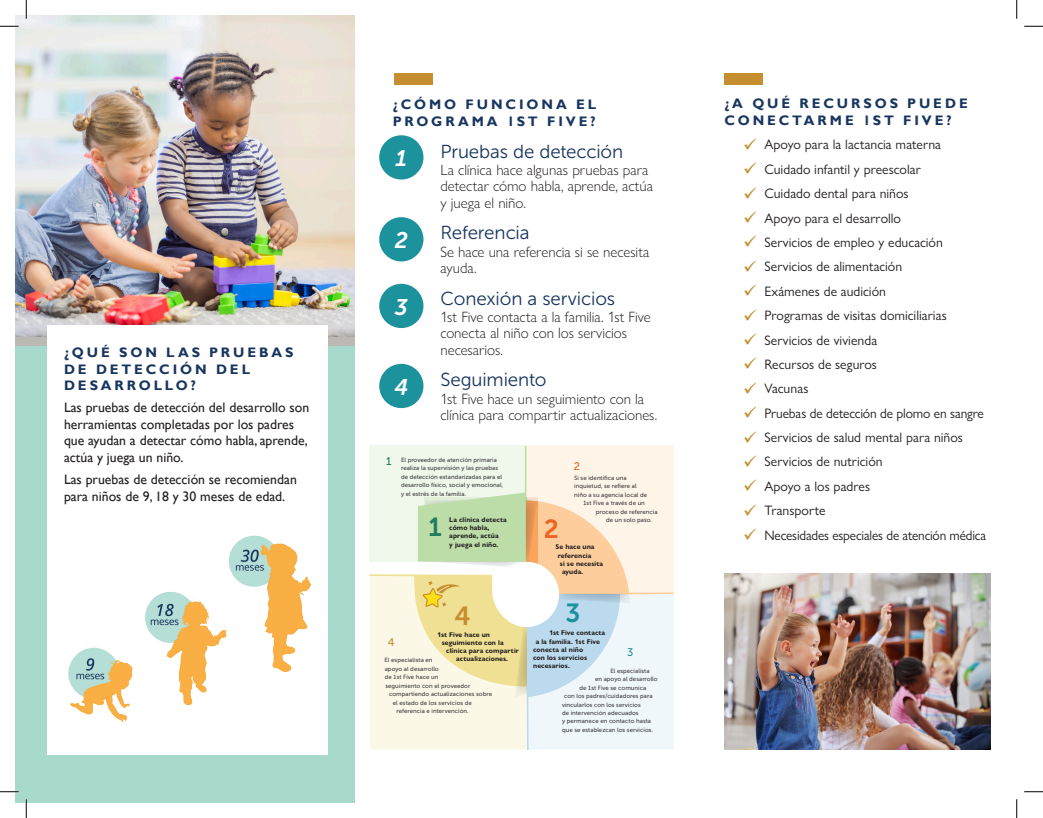
<style>
.page{position:relative;width:1043px;height:818px;background:#fff}
.page>*{position:absolute;margin:0;border:0;box-sizing:border-box;transform-origin:0 0}
.t1{font:26px "Museo Sans 700";color:#ec6425}
.t2{font:26px "Museo Sans 700";color:#1c929c}
.t3{font:26px "Museo Sans 700";color:#c58e2f}
.t4{font:26px "Museo Sans 700";color:#207e5e}
.t5{font:italic 22.5px "Museo Sans 700";color:#fff}
.Bold_Gill_Sans{font:18.75px "Museo Sans 300";letter-spacing:-.01em;color:#17355e}
.t6{font:300 15px/16.2px "Gill Sans Nova";color:#231f20}
.t7{font:13.75px "Gill Sans Nova";color:#231f20}
.t8{font:13.75px/16.5px "Gill Sans";color:#231f20}
.Bold_Gill_Sans-2{font:700 13.75px/16.5px "Gill Sans";letter-spacing:.21em;color:#17355e}
.t9{font:11px "Museo Sans 500";color:#207e5e}
.t10{font:11px "Museo Sans 500";color:#ec6425}
.t11{font:11px "Museo Sans 500";color:#1c929c}
.t12{font:11px "Museo Sans 500";color:#c58e2f}
.t13{font:700 6.88px/8.2px "Gill Sans Nova";letter-spacing:.01em;color:#231f20}
.t14{font:6.12px/8.5px "Museo Sans 500";letter-spacing:.005em;color:#3e3e3f}
.s1{color:#c58e2f}
</style>
<div class="page">
<div style="left:15px;top:305px;width:339px;height:497px;background:#a7dacd"></div>
<img style="left:15px;top:15px;width:339px;height:321px">
<div style="left:47px;top:325px;width:281px;height:430px;background:#fff"></div>
<img style="left:724px;top:573px;width:266px;height:176px">
<div style="left:394px;top:74px;width:39px;height:11px;background:#c58e2f"></div>
<img style="left:68px;top:535px;width:243px;height:187px">
<div style="left:379px;top:135px;width:44px;height:44px;background:#1c929c;border-radius:50%"></div>
<div style="left:379px;top:217px;width:44px;height:44px;background:#1c929c;border-radius:50%"></div>
<div style="left:379px;top:284px;width:44px;height:44px;background:#1c929c;border-radius:50%"></div>
<div style="left:379px;top:364px;width:44px;height:44px;background:#1c929c;border-radius:50%"></div>
<div style="left:724px;top:74px;width:39px;height:11px;background:#c58e2f"></div>
<svg style="left:369px;top:445px;width:304px;height:304px"></svg>
<svg style="left:0;top:25px;width:19px;height:2px"></svg>
<svg style="left:1024px;top:25px;width:18px;height:2px"></svg>
<svg style="left:0;top:791px;width:19px;height:1px"></svg>
<svg style="left:1024px;top:791px;width:18px;height:1px"></svg>
<svg style="left:25px;top:0;width:2px;height:19px"></svg>
<svg style="left:25px;top:799px;width:2px;height:19px"></svg>
<svg style="left:1016px;top:0;width:1px;height:19px"></svg>
<svg style="left:1016px;top:799px;width:1px;height:19px"></svg>
<p class="Bold_Gill_Sans-2" style="left:64px;top:345px;width:231px">¿QUÉ SON LAS PRUEBAS<br>DE DETECCIÓN DEL<br>DESARROLLO?</p>
<p class="t8" style="left:64px;top:400px;width:247px">Las pruebas de detección del desarrollo son herramientas completadas por los padres que ayudan a detectar cómo habla, aprende, actúa y juega un niño.</p>
<p class="t8" style="left:64px;top:471px;width:234px">Las pruebas de detección se recomiendan para niños de 9, 18 y 30 meses de edad.</p>
<p class="Bold_Gill_Sans-2" style="left:393px;top:97px;width:205px">¿CÓMO FUNCIONA EL<br>PROGRAMA 1ST FIVE?</p>
<p class="t5" style="left:395px;top:146px;width:13px">1</p>
<p class="Bold_Gill_Sans" style="left:440px;top:141px;width:184px">Pruebas de detección</p>
<p class="t6" style="left:440px;top:162px;width:214px">La clínica hace algunas pruebas para detectar cómo habla, aprende, actúa y juega el niño.</p>
<p class="Bold_Gill_Sans" style="left:440px;top:222px;width:91px">Referencia</p>
<p class="t6" style="left:440px;top:243px;width:210px">Se hace una referencia si se necesita ayuda.</p>
<p class="Bold_Gill_Sans" style="left:440px;top:288px;width:176px">Conexión a servicios</p>
<p class="t6" style="left:440px;top:309px;width:212px">1st Five contacta a la familia. 1st Five conecta al niño con los servicios necesarios.</p>
<p class="Bold_Gill_Sans" style="left:440px;top:369px;width:107px">Seguimiento</p>
<p class="t6" style="left:440px;top:390px;width:218px">1st Five hace un seguimiento con la clínica para compartir actualizaciones.</p>
<p class="t5" style="left:395px;top:228px;width:15px">2</p>
<p class="t5" style="left:395px;top:294px;width:14px">3</p>
<p class="t5" style="left:394px;top:374px;width:15px">4</p>
<p class="t9" style="left:386px;top:455px;width:7px">1</p>
<p class="t14" style="left:401px;top:455px;width:104px">El proveedor de atención primaria realiza la supervisión y las pruebas de detección estandarizadas para el desarrollo físico, social y emocional, y el estrés de la familia.</p>
<p class="t4" style="left:428px;top:512px;width:15px">1</p>
<p class="t13" style="left:449px;top:515px;width:59px">La clínica detecta cómo habla, aprende, actúa<br>y juega el niño.</p>
<p class="t3" style="left:454px;top:601px;width:18px">4</p>
<p class="t13" style="left:437px;top:630px;width:54px">1st Five hace un</p>
<p class="t13" style="left:442px;top:638px;width:63px">seguimiento con la</p>
<p class="t13" style="left:446px;top:646px;width:74px">clínica para compartir</p>
<p class="t13" style="left:456px;top:655px;width:53px">actualizaciones.</p>
<p class="t12" style="left:388px;top:635px;width:8px">4</p>
<p class="t14" style="left:384px;top:656px;width:49px">El especialista en</p>
<p class="t14" style="left:385px;top:664px;width:55px">apoyo al desarrollo</p>
<p class="t14" style="left:385px;top:673px;width:55px">de 1st Five hace un</p>
<p class="t14" style="left:385px;top:681px;width:86px">seguimiento con el proveedor</p>
<p class="t14" style="left:389px;top:689px;width:104px">compartiendo actualizaciones sobre</p>
<p class="t14" style="left:393px;top:698px;width:80px">el estado de los servicios de</p>
<p class="t14" style="left:396px;top:706px;width:74px">referencia e intervención.</p>
<p class="t10" style="left:574px;top:460px;width:8px">2</p>
<p class="t14" style="left:574px;top:473px;width:54px">Si se identifica una</p>
<p class="t14" style="left:574px;top:482px;width:64px">inquietud, se refiere al</p>
<p class="t14" style="left:574px;top:490px;width:75px">niño a su agencia local de</p>
<p class="t14" style="left:583px;top:499px;width:63px">1st Five a través de un</p>
<p class="t14" style="left:596px;top:507px;width:63px">proceso de referencia</p>
<p class="t14" style="left:606px;top:515px;width:48px">de un solo paso.</p>
<p class="t1" style="left:544px;top:514px;width:17px">2</p>
<p class="t13" style="left:555px;top:543px;width:40px">Se hace una</p>
<p class="t13" style="left:558px;top:551px;width:35px">referencia</p>
<p class="t13" style="left:560px;top:559px;width:45px">si se necesita</p>
<p class="t13" style="left:562px;top:567px;width:23px">ayuda.</p>
<p class="t2" style="left:565px;top:598px;width:16px">3</p>
<p class="t13" style="left:549px;top:629px;width:57px">1st Five contacta</p>
<p class="t13" style="left:535px;top:637px;width:66px">a la familia. 1st Five</p>
<p class="t13" style="left:533px;top:645px;width:52px">conecta al niño</p>
<p class="t13" style="left:533px;top:653px;width:55px">con los servicios</p>
<p class="t13" style="left:533px;top:662px;width:38px">necesarios.</p>
<p class="t11" style="left:627px;top:646px;width:8px">3</p>
<p class="t14" style="left:610px;top:666px;width:41px">El especialista</p>
<p class="t14" style="left:595px;top:674px;width:64px">en apoyo al desarrollo</p>
<p class="t14" style="left:579px;top:683px;width:68px">de 1st Five se comunica</p>
<p class="t14" style="left:564px;top:691px;width:90px">con los padres/cuidadores para</p>
<p class="t14" style="left:562px;top:700px;width:80px">vincularlos con los servicios</p>
<p class="t14" style="left:562px;top:708px;width:78px">de intervención adecuados</p>
<p class="t14" style="left:562px;top:717px;width:91px">y permanece en contacto hasta</p>
<p class="t14" style="left:562px;top:725px;width:93px">que se establezcan los servicios.</p>
<p class="Bold_Gill_Sans-2" style="left:724px;top:96px;width:245px">¿A QUÉ RECURSOS PUEDE<br>CONECTARME 1ST FIVE?</p>
<p class="t7" style="left:743px;top:136px;width:199px"><span class="s1">✓</span> Apoyo para la lactancia materna</p>
<p class="t7" style="left:743px;top:161px;width:179px"><span class="s1">✓</span> Cuidado infantil y preescolar</p>
<p class="t7" style="left:743px;top:185px;width:167px"><span class="s1">✓</span> Cuidado dental para niños</p>
<p class="t7" style="left:743px;top:209px;width:159px"><span class="s1">✓</span> Apoyo para el desarrollo</p>
<p class="t7" style="left:743px;top:234px;width:201px"><span class="s1">✓</span> Servicios de empleo y educación</p>
<p class="t7" style="left:743px;top:258px;width:161px"><span class="s1">✓</span> Servicios de alimentación</p>
<p class="t7" style="left:743px;top:282px;width:144px"><span class="s1">✓</span> Exámenes de audición</p>
<p class="t7" style="left:743px;top:307px;width:205px"><span class="s1">✓</span> Programas de visitas domiciliarias</p>
<p class="t7" style="left:743px;top:331px;width:136px"><span class="s1">✓</span> Servicios de vivienda</p>
<p class="t7" style="left:743px;top:356px;width:135px"><span class="s1">✓</span> Recursos de seguros</p>
<p class="t7" style="left:743px;top:380px;width:67px"><span class="s1">✓</span> Vacunas</p>
<p class="t7" style="left:743px;top:404px;width:242px"><span class="s1">✓</span> Pruebas de detección de plomo en sangre</p>
<p class="t7" style="left:743px;top:429px;width:221px"><span class="s1">✓</span> Servicios de salud mental para niños</p>
<p class="t7" style="left:743px;top:453px;width:141px"><span class="s1">✓</span> Servicios de nutrición</p>
<p class="t7" style="left:743px;top:477px;width:128px"><span class="s1">✓</span> Apoyo a los padres</p>
<p class="t7" style="left:743px;top:502px;width:84px"><span class="s1">✓</span> Transporte</p>
<p class="t7" style="left:743px;top:526px;width:244px"><span class="s1">✓</span> Necesidades especiales de atención médica</p>
</div>
